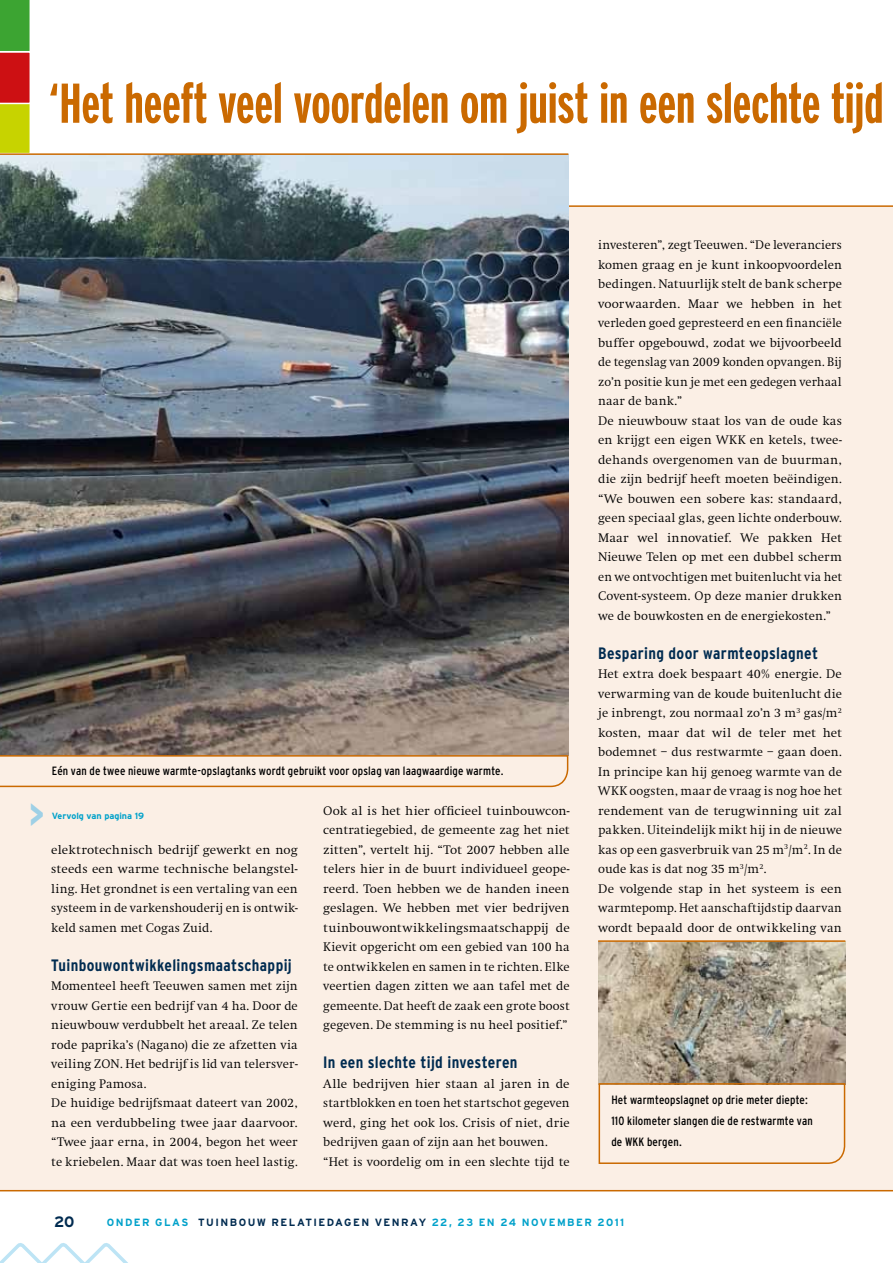
<style>
.page{position:relative;width:893px;height:1263px;background:#fff}
.page>*{position:absolute;margin:0;border:0;box-sizing:border-box;transform-origin:0 0}
.t1{font:700 extra-condensed 55.95px "Interstate";letter-spacing:-.005em;color:#ca6900}
.t2{font:700 36px "Interstate";color:#9ed0e6}
.t3{font:700 condensed 16.5px "Interstate";letter-spacing:.02em;color:#002b50}
.t4{font:700 15px "Interstate";color:#002b50}
.t5{font:300 12.9px/19.5px "Swift";letter-spacing:.01em;color:#000}
.t6{font:condensed 12px/21px "Interstate";letter-spacing:.015em;color:#000}
.t7{font:700 10.5px "Interstate";letter-spacing:.135em;color:#00a1ca}
.t8{font:700 9px "Interstate";letter-spacing:-.015em;color:#00a1ca}
.s1{color:#002b50}
</style>
<div class="page">
<div style="left:0;top:206px;width:893px;height:986px;background:#fbefe5"></div>
<hr style="left:0;top:205px;width:893px;height:2px;background:#ca6900">
<div style="left:0;top:1191px;width:893px;height:72px;background:#fff"></div>
<hr style="left:0;top:1190px;width:893px;height:1px;background:#ca6900">
<img style="left:0;top:155px;width:568px;height:599px">
<svg style="left:0;top:754px;width:569px;height:34px"></svg>
<hr style="left:0;top:153px;width:568px;height:2px;background:#ca6900">
<img style="left:598px;top:942px;width:247px;height:140px">
<hr style="left:598px;top:940px;width:247px;height:2px;background:#ca6900">
<svg style="left:598px;top:1082px;width:248px;height:82px"></svg>
<svg style="left:0;top:0;width:31px;height:154px;background:#a08a27"></svg>
<svg style="left:0;top:1243px;width:128px;height:20px"></svg>
<h1 class="t1" style="left:48px;top:72px;width:837px">‘Het heeft veel voordelen om juist in een slechte tijd</h1>
<p class="t6" style="left:52px;top:760px;width:453px">Eén van de twee nieuwe warmte-opslagtanks wordt gebruikt voor opslag van laagwaardige warmte.</p>
<h2 class="t2" style="left:29px;top:794px;width:18px">&gt;</h2>
<p class="t8" style="left:52px;top:811px;width:94px">VERVOLG VAN PAGINA 19</p>
<p class="t5" style="left:51px;top:840px;width:248px;text-align:justify">elektrotechnisch bedrijf gewerkt en nog steeds een warme technische belangstel&shy;ling. Het grondnet is een vertaling van een systeem in de varkenshouderij en is ontwik&shy;keld samen met Cogas Zuid.</p>
<p class="t3" style="left:51px;top:955px;width:242px">Tuinbouwontwikkelingsmaatschappij</p>
<p class="t5" style="left:51px;top:976px;width:248px">Momenteel heeft Teeuwen samen met zijn vrouw Gertie een bedrijf van 4 ha. Door de nieuwbouw verdubbelt het areaal. Ze telen rode paprika’s (Nagano) die ze afzetten via veiling ZON. Het bedrijf is lid van telersver&shy;eniging Pamosa.<br>De huidige bedrijfsmaat dateert van 2002, na een verdubbeling twee jaar daarvoor. “Twee jaar erna, in 2004, begon het weer te kriebelen. Maar dat was toen heel lastig.</p>
<p class="t5" style="left:323px;top:801px;width:248px;text-align:justify">Ook al is het hier officieel tuinbouwcon&shy;centratiegebied, de gemeente zag het niet zitten”, vertelt hij. “Tot 2007 hebben alle telers hier in de buurt individueel geope&shy;reerd. Toen hebben we de handen ineen geslagen. We hebben met vier bedrijven tuinbouwontwikkelingsmaatschappij de Kievit opgericht om een gebied van 100 ha te ontwikkelen en samen in te richten. Elke veertien dagen zitten we aan tafel met de gemeente. Dat heeft de zaak een grote boost gegeven. De stemming is nu heel positief.”</p>
<p class="t3" style="left:323px;top:1053px;width:196px">In een slechte tijd investeren</p>
<p class="t5" style="left:323px;top:1074px;width:248px">Alle bedrijven hier staan al jaren in de startblokken en toen het startschot gegeven werd, ging het ook los. Crisis of niet, drie bedrijven gaan of zijn aan het bouwen. “Het is voordelig om in een slechte tijd te</p>
<p class="t5" style="left:598px;top:235px;width:245px">investeren”, zegt Teeuwen. “De leveranciers komen graag en je kunt inkoopvoordelen bedingen. Natuurlijk stelt de bank scherpe voorwaarden. Maar we hebben in het verleden goed gepresteerd en een financiële buffer opgebouwd, zodat we bijvoorbeeld de tegenslag van 2009 konden opvangen. Bij zo’n positie kun je met een gedegen verhaal naar de bank.”<br>De nieuwbouw staat los van de oude kas en krijgt een eigen WKK en ketels, twee&shy;dehands overgenomen van de buurman, die zijn bedrijf heeft moeten beëindigen. “We bouwen een sobere kas: standaard, geen speciaal glas, geen lichte onderbouw.<br>Maar wel innovatief. We pakken Het Nieuwe Telen op met een dubbel scherm en we ontvochtigen met buitenlucht via het Covent-systeem. Op deze manier drukken we de bouwkosten en de energiekosten.”</p>
<p class="t3" style="left:598px;top:643px;width:221px">Besparing door warmteopslagnet</p>
<p class="t5" style="left:598px;top:664px;width:245px">Het extra doek bespaart 40% energie. De verwarming van de koude buitenlucht die je inbrengt, zou normaal zo’n 3 m<sup>3</sup> gas/m<sup>2 </sup>kosten, maar dat wil de teler met het bodemnet – dus restwarmte – gaan doen.<br>In principe kan hij genoeg warmte van de WKK oogsten, maar de vraag is nog hoe het rendement van de terugwinning uit zal pakken. Uiteindelijk mikt hij in de nieuwe kas op een gasverbruik van 25 m<sup>3</sup>/m<sup>2</sup>. In de oude kas is dat nog 35 m<sup>3</sup>/m<sup>2</sup>.<br>De volgende stap in het systeem is een warmtepomp. Het aanschaftijdstip daarvan wordt bepaald door de ontwikkeling van</p>
<p class="t6" style="left:611px;top:1089px;width:203px">Het warmteopslagnet op drie meter diepte:<br>110 kilometer slangen die de restwarmte van de WKK bergen.</p>
<p class="t4" style="left:54px;top:1213px;width:22px">20</p>
<p class="t7" style="left:107px;top:1216px;width:519px">ONDER GLAS <span class="s1">TUINBOUW RELATIEDAGEN VENRAY</span> 22, 23 EN 24 NOVEMBER 2011</p>
</div>
